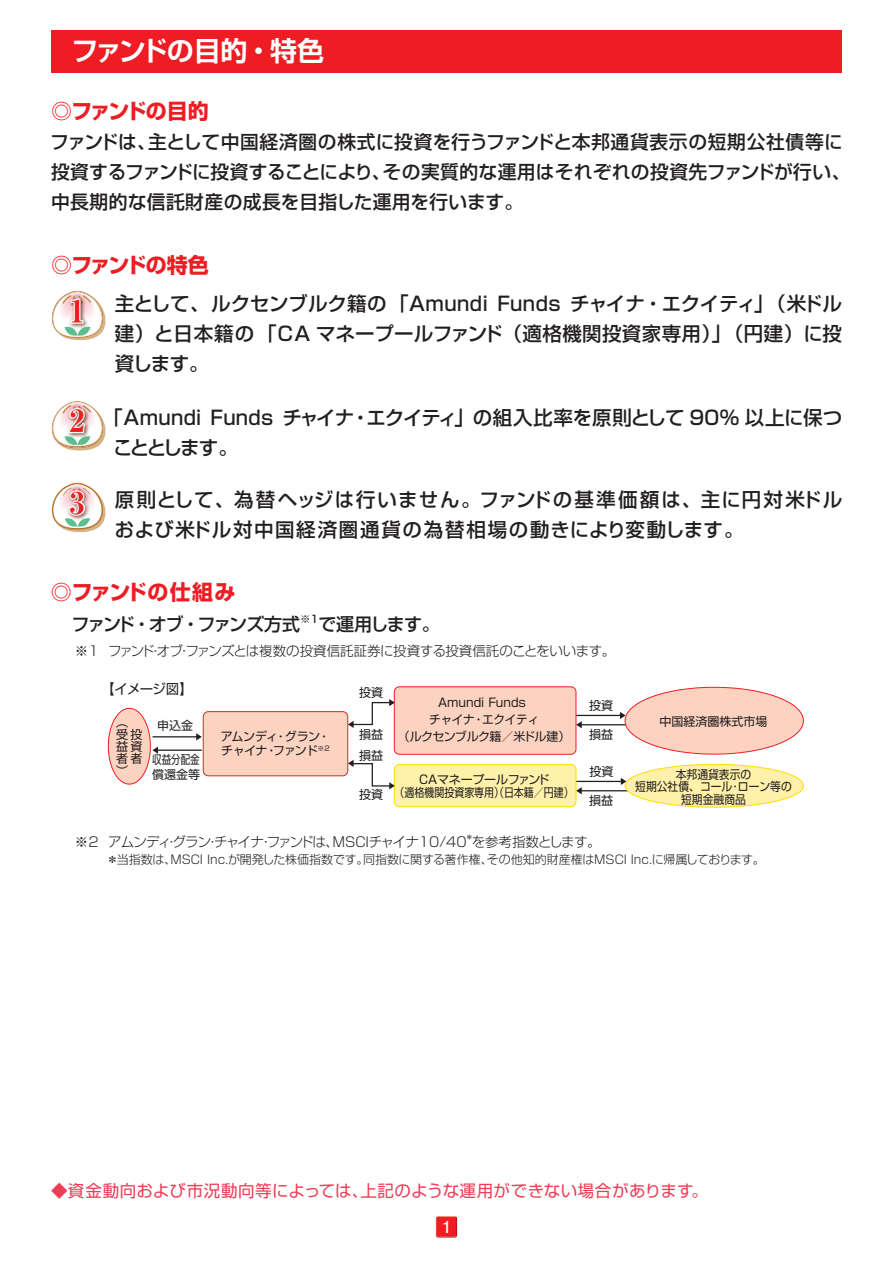
<style>
.page{position:relative;width:893px;height:1263px;background:#fff}
.page>*{position:absolute;margin:0;border:0;box-sizing:border-box;transform-origin:0 0}
.t1{font:800 30px "Ryumin Pr 6";color:#ee1d23}
.t2{font:700 27px "Shin Go Pro De";letter-spacing:-.025em;color:#fff}
.t3{font:700 21px "Shin Go Pro";letter-spacing:-.065em;color:#ee1d23}
.t4{font:700 21px "Shin Go Pro";letter-spacing:.035em;color:#ee1d23}
.t5{font:500 19.5px/30px "Shin Go Pro";letter-spacing:.02em;color:#231f20;text-align:justify}
.t6{font:500 19.5px/30px "Shin Go Pro";letter-spacing:.075em;color:#231f20}
.t7{font:500 19.5px/30px "Shin Go Pro";letter-spacing:-.01em;color:#231f20}
.t8{font:500 18.75px/30px "Shin Go Pro";letter-spacing:.015em;color:#231f20}
.t9{font:500 18px "Shin Go Pro";letter-spacing:-.115em;color:#231f20}
.t10{font:500 18px "Shin Go Pro";letter-spacing:-.08em;color:#231f20}
.t11{font:16.5px "Shin Go Pro";letter-spacing:.02em;color:#ee3d56}
.t12{font:700 16.5px "Futo Go B101 Pro";color:#fff}
.t13{font:300 13.5px "Shin Go Pro";letter-spacing:-.04em;color:#231f20}
.t14{font:13.5px "Shin Go Pro";letter-spacing:-.055em;color:#231f20}
.t15{font:12px/12px "Shin Go Pro";color:#231f20;text-align:justify}
.t16{font:300 12px "Shin Go Pro";color:#231f20}
.t17{font:12px/17px "Shin Go Pro";letter-spacing:-.03em;color:#231f20;text-align:center}
.t18{font:12px/12px "Shin Go Pro";color:#231f20;text-align:center;scale:.9 1}
.t19{font:12px/14.4px "Shin Go Pro";letter-spacing:-.045em;color:#231f20}
.t20{font:12px/14.4px "Shin Go Pro";color:#231f20;scale:.79 1}
.t21{font:500 10.5px "Shin Go Pro";color:#231f20}
.t22{font:300 7.8px "Shin Go Pro";color:#231f20}
</style>
<div class="page">
<svg style="left:437px;top:1237px;width:19px;height:1px"></svg>
<img style="left:436px;top:1216px;width:21px;height:21px">
<div style="left:51px;top:30px;width:791px;height:42px;background:#ee1d23"></div>
<svg style="left:52px;top:291px;width:53px;height:50px"></svg>
<svg style="left:52px;top:401px;width:53px;height:41px"></svg>
<svg style="left:52px;top:500px;width:53px;height:32px"></svg>
<hr style="left:155px;top:749px;width:47px;height:2px;background:#231f20">
<hr style="left:153px;top:736px;width:46px;height:1px;background:#231f20">
<svg style="left:107px;top:707px;width:51px;height:78px"></svg>
<hr style="left:579px;top:790px;width:53px;height:1px;background:#231f20">
<hr style="left:576px;top:781px;width:47px;height:1px;background:#231f20">
<hr style="left:579px;top:724px;width:50px;height:1px;background:#231f20">
<hr style="left:576px;top:715px;width:47px;height:1px;background:#231f20">
<svg style="left:620px;top:686px;width:184px;height:69px"></svg>
<svg style="left:621px;top:763px;width:183px;height:45px"></svg>
<svg style="left:196px;top:686px;width:386px;height:121px"></svg>
<img style="left:53px;top:402px;width:49px;height:99px">
<img style="left:53px;top:292px;width:49px;height:45px">
<h2 class="t2" style="left:71px;top:29px;width:254px">ファンドの目的・特色</h2>
<p class="t3" style="left:51px;top:94px;width:159px">◎ファンドの目的</p>
<p class="t8" style="left:50px;top:125px;width:802px">ファンドは、主として中国経済圏の株式に投資を行うファンドと本邦通貨表示の短期公社債等に投資するファンドに投資することにより、その実質的な運用はそれぞれの投資先ファンドが行い、中長期的な信託財産の成長を目指した運用を行います。</p>
<p class="t3" style="left:51px;top:248px;width:159px">◎ファンドの特色</p>
<p class="t5" style="left:115px;top:286px;width:729px">主として、ルクセンブルク籍の「Amundi Funds チャイナ・エクイティ」（米ドル建）と日本籍の「CA マネープールファンド（適格機関投資家専用）」（円建）に投資します。</p>
<p class="t7" style="left:113px;top:400px;width:730px;text-indent:-10px">「Amundi Funds チャイナ・エクイティ」の組入比率を原則として 90% 以上に保つこととします。</p>
<p class="t6" style="left:115px;top:482px;width:729px">原則として、為替ヘッジは行いません。ファンドの基準価額は、主に円対米ドルおよび米ドル対中国経済圏通貨の為替相場の動きにより変動します。</p>
<h1 class="t1" style="left:70px;top:479px;width:16px">3</h1>
<p class="t4" style="left:51px;top:575px;width:186px">◎ファンドの仕組み</p>
<p class="t9" style="left:71px;top:610px;width:230px">ファンド・オブ・ファンズ方式</p>
<p class="t21" style="left:300px;top:610px;width:20px">※1</p>
<p class="t10" style="left:318px;top:610px;width:123px">で運用します。</p>
<p class="t13" style="left:75px;top:639px;width:542px">※1 ファンド・オブ・ファンズとは複数の投資信託証券に投資する投資信託のことをいいます。</p>
<p class="t14" style="left:101px;top:677px;width:93px">【イメージ図】</p>
<p class="t15" style="left:157px;top:717px;width:37px">申込金</p>
<p class="t15" style="left:359px;top:685px;width:25px">投資</p>
<p class="t15" style="left:359px;top:727px;width:25px">損益</p>
<p class="t17" style="left:398px;top:692px;width:174px">Amundi Funds<br>チャイナ・エクイティ<br>（ルクセンブルク籍／米ドル建）</p>
<p class="t15" style="left:395px;top:772px;width:181px;line-height:12.8px;text-align:center">CAマネープールファンド<br>（適格機関投資家専用）（日本籍／円建）</p>
<p class="t15" style="left:589px;top:698px;width:25px">投資</p>
<p class="t15" style="left:589px;top:727px;width:25px">損益</p>
<p class="t15" style="left:116px;top:715px;width:13px">（</p>
<p class="t15" style="left:116px;top:763px;width:13px">）</p>
<p class="t15" style="left:116px;top:727px;width:28px">受投益資者者</p>
<p class="t19" style="left:221px;top:727px;width:111px">アムンディ・グラン・チャイナ・ファンド<sup>※2</sup></p>
<p class="t15" style="left:359px;top:747px;width:25px">損益</p>
<p class="t15" style="left:359px;top:787px;width:25px">投資</p>
<p class="t20" style="left:152px;top:751px;width:62px">収益分配金償還金等</p>
<p class="t15" style="left:589px;top:764px;width:25px">投資</p>
<p class="t15" style="left:589px;top:793px;width:25px">損益</p>
<p class="t15" style="left:659px;top:714px;width:110px">中国経済圏株式市場</p>
<p class="t18" style="left:635px;top:767px;width:175px">本邦通貨表示の<br>短期公社債、コール･ローン等の短期金融商品</p>
<p class="t22" style="left:465px;top:830px;width:9px">＊</p>
<p class="t16" style="left:107px;top:849px;width:660px">＊当指数は、MSCI Inc.が開発した株価指数です。同指数に関する著作権、その他知的財産権はMSCI Inc.に帰属しております。</p>
<p class="t13" style="left:75px;top:830px;width:527px">※2 アムンディ・グラン・チャイナ・ファンドは、MSCIチャイナ10/40 を参考指数とします。</p>
<p class="t11" style="left:51px;top:1177px;width:659px">◆資金動向および市況動向等によっては、上記のような運用ができない場合があります。</p>
<p class="t12" style="left:442px;top:1214px;width:11px">1</p>
</div>
